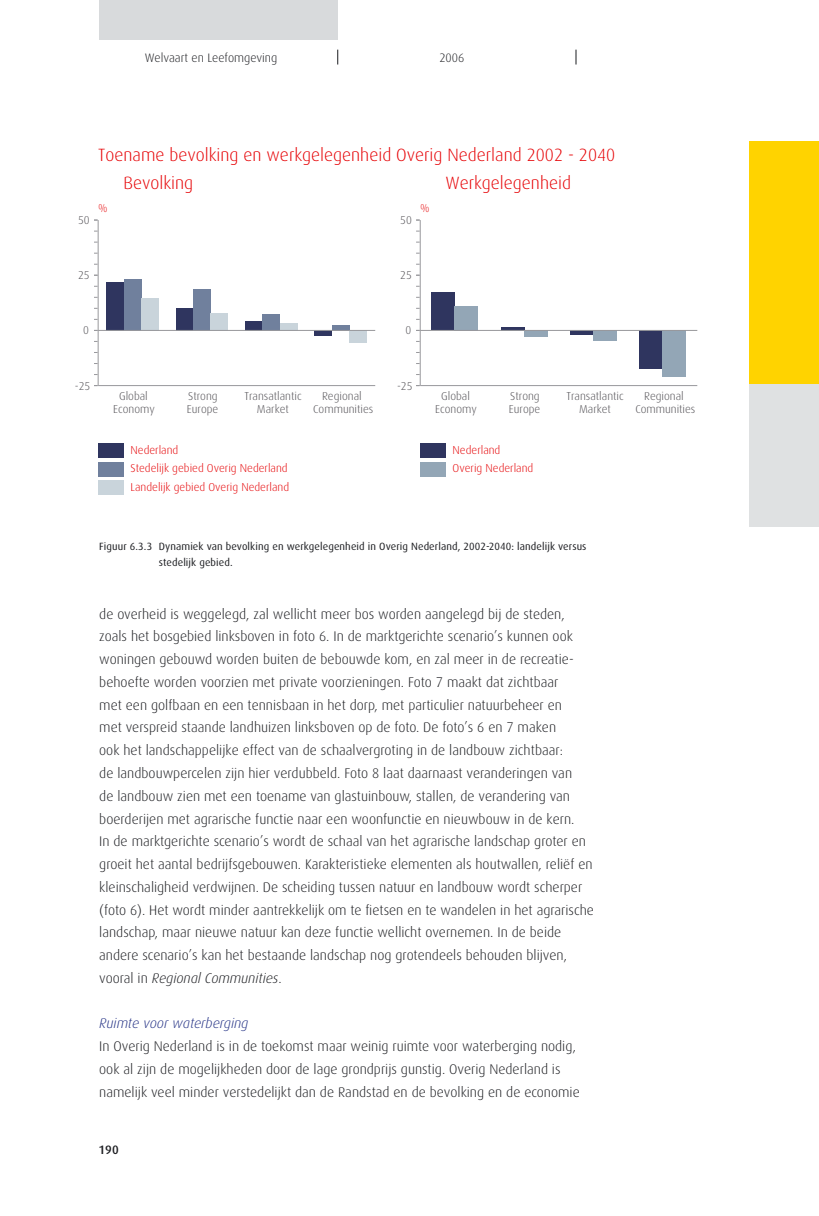
<style>
.page{position:relative;width:819px;height:1216px;background:#fff}
.page>*{position:absolute;margin:0;border:0;box-sizing:border-box;transform-origin:0 0}
.t1{font:300 17.68px "Dax";color:#e60004}
.t2{font:300 14px/22.8px "Dax";color:#1b1c20}
.t3{font:italic 300 14px "Dax";color:#243285}
.t4{font:300 12.25px "Dax";color:#1b1c20}
.t5{font:500 12.25px "Dax";color:#1b1c20}
.t6{font:300 11.38px/13px "Dax";color:#504e53;text-align:center}
.t7{font:300 11.38px/18.7px "Dax";color:#e60004}
.t8{font:10.5px/15.8px "Dax";letter-spacing:.01em;color:#1b1c20}
.s1{font-style:italic}
</style>
<div class="page">
<div style="left:99px;top:0;width:238px;height:40px;background:#d8dadc"></div>
<svg style="left:337px;top:50px;width:1px;height:14px"></svg>
<svg style="left:575px;top:50px;width:1px;height:14px"></svg>
<div style="left:97px;top:219px;width:279px;height:167px;border:1px solid #fff"></div>
<div style="left:419px;top:219px;width:279px;height:167px;border:1px solid #fff"></div>
<div style="left:420px;top:443px;width:25px;height:14px;background:#2f355f"></div>
<div style="left:420px;top:462px;width:25px;height:14px;background:#93a6b6"></div>
<div style="left:98px;top:443px;width:25px;height:14px;background:#2f355f"></div>
<div style="left:98px;top:462px;width:25px;height:14px;background:#70809d"></div>
<div style="left:98px;top:480px;width:25px;height:15px;background:#c9d4db"></div>
<div style="left:107px;top:282px;width:17px;height:48px;background:#2f355f"></div>
<div style="left:176px;top:308px;width:17px;height:22px;background:#2f355f"></div>
<div style="left:245px;top:320px;width:17px;height:10px;background:#2f355f"></div>
<div style="left:314px;top:330px;width:18px;height:6px;background:#2f355f"></div>
<div style="left:124px;top:279px;width:17px;height:51px;background:#70809d"></div>
<div style="left:193px;top:289px;width:18px;height:41px;background:#70809d"></div>
<div style="left:263px;top:314px;width:17px;height:16px;background:#70809d"></div>
<div style="left:332px;top:325px;width:17px;height:5px;background:#70809d"></div>
<div style="left:141px;top:298px;width:18px;height:32px;background:#c9d4db"></div>
<div style="left:211px;top:313px;width:17px;height:17px;background:#c9d4db"></div>
<div style="left:280px;top:323px;width:17px;height:7px;background:#c9d4db"></div>
<div style="left:349px;top:330px;width:17px;height:13px;background:#c9d4db"></div>
<hr style="left:98px;top:385px;width:277px;height:1px;background:#98989c">
<hr style="left:98px;top:220px;width:1px;height:165px;background:#98989c">
<hr style="left:98px;top:330px;width:277px;height:1px;background:#98989c">
<div style="left:432px;top:292px;width:23px;height:38px;background:#2f355f"></div>
<hr style="left:501px;top:327px;width:23px;height:3px;background:#2f355f">
<div style="left:570px;top:330px;width:23px;height:5px;background:#2f355f"></div>
<div style="left:639px;top:330px;width:23px;height:39px;background:#2f355f"></div>
<div style="left:455px;top:306px;width:23px;height:24px;background:#93a6b6"></div>
<div style="left:524px;top:330px;width:23px;height:7px;background:#93a6b6"></div>
<div style="left:593px;top:330px;width:23px;height:11px;background:#93a6b6"></div>
<div style="left:662px;top:330px;width:23px;height:47px;background:#93a6b6"></div>
<hr style="left:420px;top:385px;width:277px;height:1px;background:#98989c">
<hr style="left:420px;top:220px;width:1px;height:165px;background:#98989c">
<hr style="left:420px;top:330px;width:277px;height:1px;background:#98989c">
<div style="left:749px;top:141px;width:70px;height:261px;background:#ffd300"></div>
<div style="left:749px;top:384px;width:70px;height:142px;background:#dfe1e2"></div>
<p class="t4" style="left:145px;top:51px;width:134px">Welvaart en Leefomgeving</p>
<p class="t4" style="left:439px;top:51px;width:26px">2006</p>
<p class="t6" style="left:78px;top:214px;width:13px">50</p>
<p class="t1" style="left:98px;top:145px;width:518px">Toename bevolking en werkgelegenheid Overig Nederland 2002 - 2040</p>
<p class="t7" style="left:98px;top:199px;width:11px">%</p>
<p class="t1" style="left:123px;top:173px;width:71px">Bevolking</p>
<p class="t6" style="left:400px;top:214px;width:13px">50</p>
<p class="t7" style="left:420px;top:199px;width:11px">%</p>
<p class="t1" style="left:445px;top:173px;width:127px">Werkgelegenheid</p>
<p class="t6" style="left:78px;top:269px;width:13px">25</p>
<p class="t6" style="left:400px;top:269px;width:13px">25</p>
<p class="t6" style="left:83px;top:324px;width:7px">0</p>
<p class="t6" style="left:75px;top:379px;width:17px">-25</p>
<p class="t6" style="left:113px;top:390px;width:43px">Global<br>Economy</p>
<p class="t6" style="left:187px;top:390px;width:33px;text-align:left">Strong<br>Europe</p>
<p class="t6" style="left:244px;top:390px;width:59px">Transatlantic<br>Market</p>
<p class="t6" style="left:313px;top:390px;width:62px">Regional<br>Communities</p>
<p class="t7" style="left:130px;top:440px;width:160px">Nederland<br>Stedelijk gebied Overig Nederland<br>Landelijk gebied Overig Nederland</p>
<p class="t6" style="left:405px;top:324px;width:7px">0</p>
<p class="t6" style="left:397px;top:379px;width:17px">-25</p>
<p class="t6" style="left:435px;top:390px;width:43px">Global<br>Economy</p>
<p class="t6" style="left:509px;top:390px;width:33px;text-align:left">Strong<br>Europe</p>
<p class="t6" style="left:566px;top:390px;width:59px">Transatlantic<br>Market</p>
<p class="t6" style="left:635px;top:390px;width:62px">Regional<br>Communities</p>
<p class="t7" style="left:452px;top:440px;width:82px">Nederland<br>Overig Nederland</p>
<p class="t8" style="left:159px;top:539px;width:429px;text-indent:-60px">Figuur 6.3.3 Dynamiek van bevolking en werkgelegenheid in Overig Nederland, 2002-2040: landelijk versus stedelijk gebied.</p>
<p class="t2" style="left:99px;top:602px;width:496px">de overheid is weggelegd, zal wellicht meer bos worden aangelegd bij de steden, zoals het bosgebied linksboven in foto 6. In de marktgerichte scenario’s kunnen ook woningen gebouwd worden buiten de bebouwde kom, en zal meer in de recreatie&shy;behoefte worden voorzien met private voorzieningen. Foto 7 maakt dat zichtbaar<br>met een golfbaan en een tennisbaan in het dorp, met particulier natuurbeheer en<br>met verspreid staande landhuizen linksboven op de foto. De foto’s 6 en 7 maken<br>ook het landschappelijke effect van de schaalvergroting in de landbouw zichtbaar:<br>de landbouwpercelen zijn hier verdubbeld. Foto 8 laat daarnaast veranderingen van<br>de landbouw zien met een toename van glastuinbouw, stallen, de verandering van boerderijen met agrarische functie naar een woonfunctie en nieuwbouw in de kern.<br>In de marktgerichte scenario’s wordt de schaal van het agrarische landschap groter en groeit het aantal bedrijfsgebouwen. Karakteristieke elementen als houtwallen, reliëf en kleinschaligheid verdwijnen. De scheiding tussen natuur en landbouw wordt scherper (foto 6). Het wordt minder aantrekkelijk om te fietsen en te wandelen in het agrarische landschap, maar nieuwe natuur kan deze functie wellicht overnemen. In de beide andere scenario’s kan het bestaande landschap nog grotendeels behouden blijven, vooral in <span class="s1">Regional Communities</span>.</p>
<p class="t3" style="left:99px;top:1015px;width:151px">Ruimte voor waterberging</p>
<p class="t2" style="left:99px;top:1035px;width:482px">In Overig Nederland is in de toekomst maar weinig ruimte voor waterberging nodig, ook al zijn de mogelijkheden door de lage grondprijs gunstig. Overig Nederland is namelijk veel minder verstedelijkt dan de Randstad en de bevolking en de economie</p>
<p class="t5" style="left:99px;top:1143px;width:22px">190</p>
</div>
